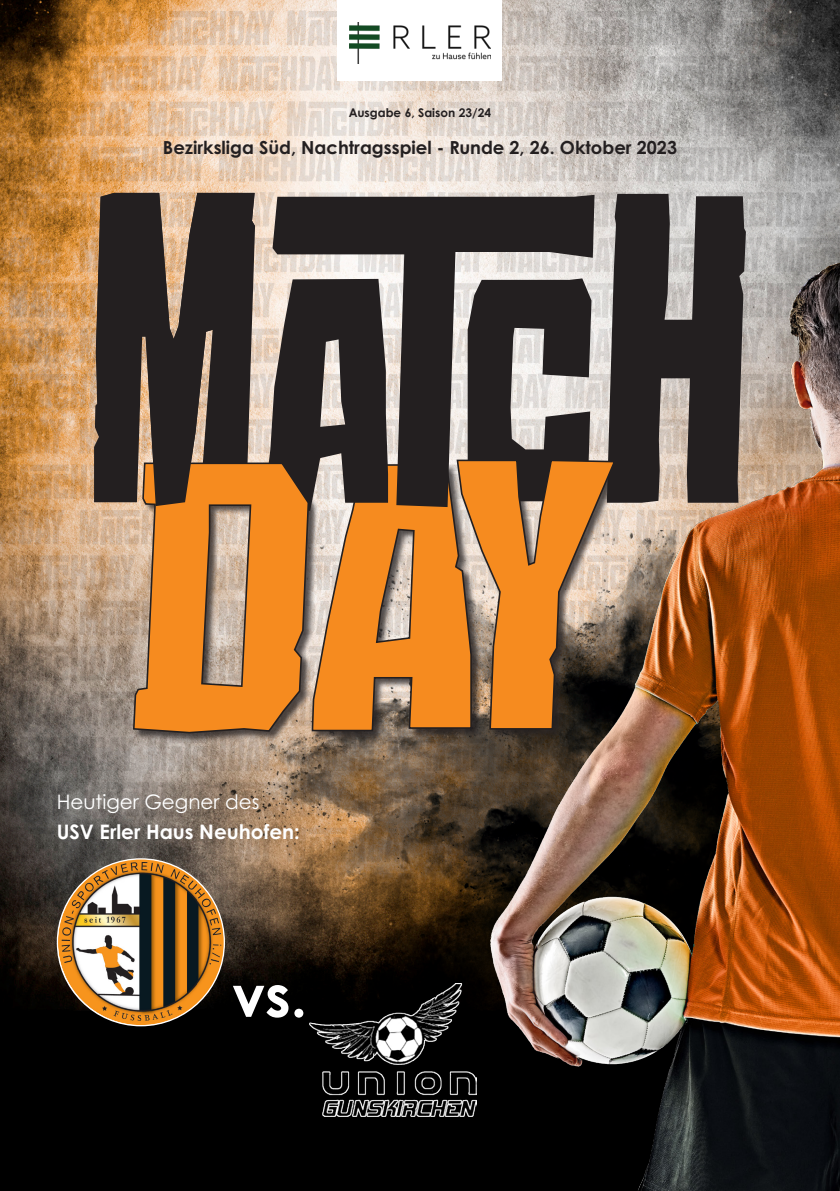
<style>
.page{position:relative;width:840px;height:1191px;background:#fff}
.page>*{position:absolute;margin:0;border:0;box-sizing:border-box;transform-origin:0 0}
.t1{font:700 20px "Century Gothic Pro";color:#fff}
.t2{font:20px "Century Gothic Pro";color:#fff}
.t3{font:700 18px "Century Gothic Pro";color:#231f20}
.t4{font:700 12px "Century Gothic Pro";color:#231f20}
</style>
<div class="page">
<img style="left:0;top:0;width:839px;height:1191px">
<svg style="left:9px;top:11px;width:126px;height:35px;background:#7c501d"></svg>
<svg style="left:148px;top:11px;width:126px;height:35px;background:#e3bf9d"></svg>
<svg style="left:287px;top:11px;width:50px;height:35px;background:#e6d8cc"></svg>
<svg style="left:502px;top:11px;width:51px;height:35px;background:#c6beb7"></svg>
<svg style="left:565px;top:11px;width:127px;height:35px;background:#aba7a4"></svg>
<svg style="left:704px;top:11px;width:127px;height:35px;background:#646261"></svg>
<svg style="left:79px;top:56px;width:127px;height:35px;background:#e0b07e"></svg>
<svg style="left:218px;top:56px;width:127px;height:35px;background:#e8d4c2"></svg>
<svg style="left:357px;top:81px;width:127px;height:10px"></svg>
<svg style="left:496px;top:56px;width:127px;height:35px;background:#bfb7b1"></svg>
<svg style="left:635px;top:56px;width:127px;height:35px;background:#9e9c9a"></svg>
<svg style="left:774px;top:56px;width:65px;height:35px;background:#484848"></svg>
<svg style="left:0;top:56px;width:65px;height:35px;background:#774a13"></svg>
<svg style="left:9px;top:101px;width:126px;height:36px;background:#c38a49"></svg>
<svg style="left:148px;top:101px;width:126px;height:36px;background:#e8ceb7"></svg>
<svg style="left:287px;top:101px;width:127px;height:36px;background:#e9dfd6"></svg>
<svg style="left:426px;top:101px;width:127px;height:36px;background:#ded4cd"></svg>
<svg style="left:565px;top:101px;width:127px;height:36px;background:#bdb9b5"></svg>
<svg style="left:704px;top:101px;width:127px;height:36px;background:#828180"></svg>
<svg style="left:79px;top:147px;width:127px;height:35px;background:#e0b182"></svg>
<svg style="left:218px;top:147px;width:127px;height:35px;background:#e9d8c9"></svg>
<svg style="left:357px;top:147px;width:127px;height:35px;background:#e7ded6"></svg>
<svg style="left:496px;top:147px;width:127px;height:35px;background:#d3ccc7"></svg>
<svg style="left:635px;top:147px;width:127px;height:35px;background:#bfbdbb"></svg>
<svg style="left:774px;top:147px;width:65px;height:35px;background:#989897"></svg>
<svg style="left:0;top:147px;width:65px;height:35px;background:#b1742d"></svg>
<svg style="left:9px;top:192px;width:126px;height:36px;background:#bf7f35"></svg>
<svg style="left:148px;top:192px;width:126px;height:1px"></svg>
<svg style="left:287px;top:192px;width:127px;height:1px"></svg>
<svg style="left:426px;top:192px;width:127px;height:1px"></svg>
<svg style="left:565px;top:192px;width:127px;height:1px"></svg>
<svg style="left:704px;top:192px;width:127px;height:36px;background:#b0afae"></svg>
<svg style="left:79px;top:237px;width:15px;height:36px"></svg>
<svg style="left:774px;top:237px;width:65px;height:1px"></svg>
<svg style="left:0;top:237px;width:65px;height:35px;background:#c78840"></svg>
<svg style="left:9px;top:283px;width:85px;height:35px;background:#ce9559"></svg>
<svg style="left:79px;top:328px;width:15px;height:36px"></svg>
<svg style="left:0;top:328px;width:65px;height:35px;background:#c48c4e"></svg>
<svg style="left:9px;top:373px;width:85px;height:36px;background:#cc9253"></svg>
<svg style="left:79px;top:419px;width:15px;height:35px"></svg>
<svg style="left:0;top:419px;width:65px;height:35px;background:#c68741"></svg>
<svg style="left:9px;top:464px;width:85px;height:36px;background:#cf9a62"></svg>
<svg style="left:79px;top:509px;width:53px;height:36px;background:#d7b697"></svg>
<svg style="left:0;top:509px;width:65px;height:35px;background:#c29364"></svg>
<svg style="left:9px;top:555px;width:123px;height:35px;background:#c19e7d"></svg>
<svg style="left:79px;top:600px;width:53px;height:36px;background:#b49a83"></svg>
<svg style="left:0;top:600px;width:65px;height:35px;background:#a3876c"></svg>
<svg style="left:9px;top:646px;width:123px;height:35px;background:#8f7e6f"></svg>
<svg style="left:79px;top:691px;width:53px;height:35px;background:#90847a"></svg>
<svg style="left:0;top:691px;width:65px;height:35px;background:#675e56"></svg>
<svg style="left:9px;top:736px;width:126px;height:36px;background:#706a65"></svg>
<svg style="left:148px;top:743px;width:41px;height:29px"></svg>
<svg style="left:79px;top:782px;width:110px;height:35px;background:#837b74"></svg>
<svg style="left:0;top:782px;width:65px;height:35px;background:#484542"></svg>
<svg style="left:9px;top:827px;width:126px;height:36px;background:#4b4744"></svg>
<svg style="left:148px;top:827px;width:41px;height:36px"></svg>
<svg style="left:79px;top:872px;width:110px;height:13px"></svg>
<svg style="left:0;top:872px;width:65px;height:35px;background:#28221e"></svg>
<svg style="left:9px;top:918px;width:51px;height:35px;background:#2f2419"></svg>
<div style="left:79px;top:1054px;width:110px;height:35px;background:#000"></div>
<div style="left:0;top:1054px;width:65px;height:35px;background:#000"></div>
<div style="left:9px;top:1099px;width:126px;height:36px;background:#000"></div>
<svg style="left:148px;top:1099px;width:41px;height:36px"></svg>
<div style="left:79px;top:1144px;width:110px;height:36px;background:#000"></div>
<div style="left:0;top:1144px;width:65px;height:35px;background:#000"></div>
<img style="left:189px;top:741px;width:289px;height:450px">
<img style="left:57px;top:859px;width:167px;height:166px;border-radius:83px">
<svg style="left:0;top:963px;width:478px;height:81px;background:#3b2e1f"></svg>
<div style="left:311px;top:464px;width:171px;height:277px;background:#231f20;opacity:.75"></div>
<svg style="left:319px;top:511px;width:137px;height:221px;background:#df8f3e"></svg>
<svg style="left:94px;top:193px;width:651px;height:318px;background:#5f5855"></svg>
<div style="left:133px;top:462px;width:186px;height:281px;background:#231f20;opacity:.75"></div>
<svg style="left:132px;top:461px;width:178px;height:273px;background:#d78b40"></svg>
<svg style="left:455px;top:458px;width:23px;height:272px;background:#bd854e"></svg>
<svg style="left:96px;top:193px;width:159px;height:313px;background:#4b3c31"></svg>
<img style="left:478px;top:238px;width:361px;height:953px">
<img style="left:556px;top:238px;width:283px;height:344px">
<div style="left:337px;top:0;width:165px;height:81px;background:#fff"></div>
<img style="left:349px;top:23px;width:141px;height:41px">
<img style="left:309px;top:983px;width:167px;height:134px">
<p class="t4" style="left:348px;top:106px;width:144px">Ausgabe 6, Saison 23/24</p>
<p class="t3" style="left:163px;top:136px;width:515px">Bezirksliga Süd, Nachtragsspiel - Runde 2, 26. Oktober 2023</p>
<p class="t2" style="left:57px;top:790px;width:204px">Heutiger Gegner des</p>
<p class="t1" style="left:57px;top:819px;width:244px">USV Erler Haus Neuhofen:</p>
</div>
